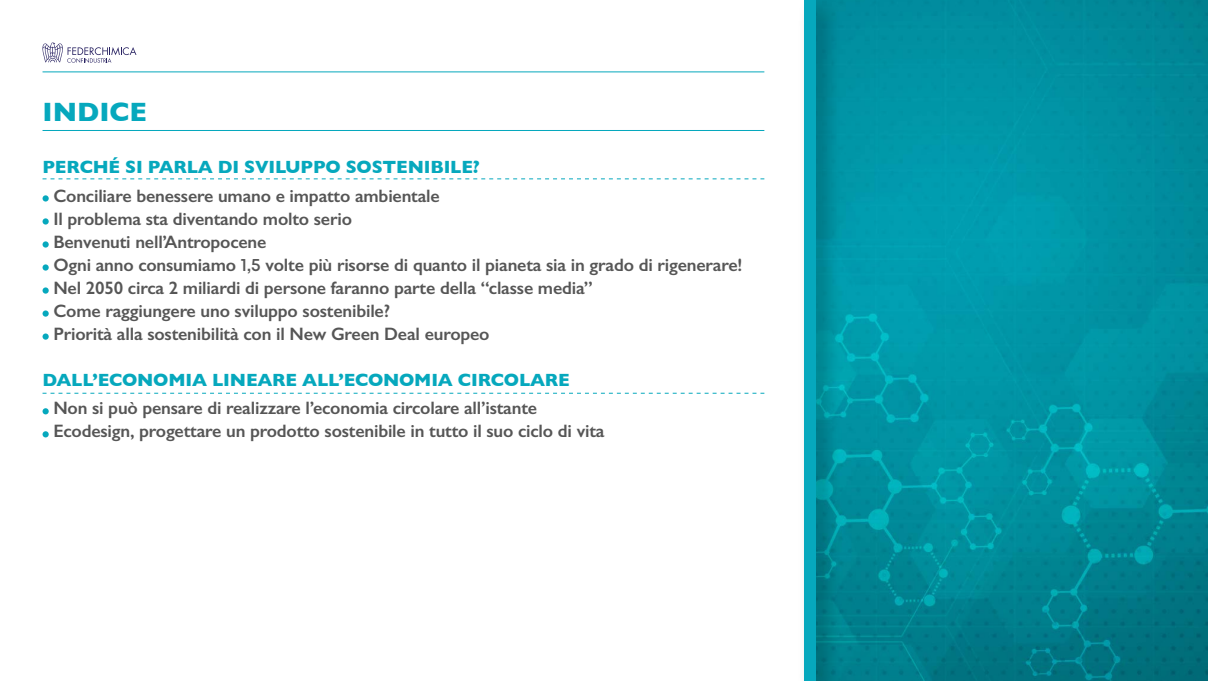
<style>
.page{position:relative;width:1208px;height:681px;background:#fff}
.page>*{position:absolute;margin:0;border:0;box-sizing:border-box;transform-origin:0 0}
.t1{font:700 27px "Gill Sans";color:#06a8bd}
.t2{font:600 18px/23px "Gill Sans";letter-spacing:-.01em;color:#565656}
.t3{font:700 18px "Gill Sans";letter-spacing:-.01em;color:#06a8bd}
.s1{font-family:"Mont"}
</style>
<div class="page">
<svg style="left:42px;top:42px;width:94px;height:21px"></svg>
<svg style="left:43px;top:195px;width:6px;height:6px"></svg>
<svg style="left:43px;top:218px;width:6px;height:6px"></svg>
<svg style="left:43px;top:241px;width:6px;height:6px"></svg>
<svg style="left:43px;top:264px;width:6px;height:6px"></svg>
<svg style="left:43px;top:287px;width:6px;height:6px"></svg>
<svg style="left:43px;top:310px;width:6px;height:6px"></svg>
<svg style="left:43px;top:333px;width:6px;height:6px"></svg>
<svg style="left:43px;top:408px;width:6px;height:6px"></svg>
<svg style="left:43px;top:431px;width:6px;height:6px"></svg>
<hr style="left:43px;top:72px;width:721px;height:1px;background:#06a8bd">
<hr style="left:43px;top:130px;width:721px;height:1px;background:#06a8bd">
<svg style="left:43px;top:178px;width:721px;height:1px"></svg>
<img style="left:841px;top:0;width:367px;height:229px">
<img style="left:841px;top:229px;width:367px;height:451px">
<div style="left:796px;top:0;width:45px;height:680px;background:#000;opacity:.3"></div>
<div style="left:804px;top:0;width:11px;height:680px;background:#06a8bd"></div>
<svg style="left:43px;top:393px;width:721px;height:1px"></svg>
<h1 class="t1" style="left:43px;top:91px;width:106px">INDICE</h1>
<p class="t3" style="left:43px;top:152px;width:439px">PERCHÉ SI PARLA DI SVILUPPO SOSTENIBILE?</p>
<p class="t2" style="left:53px;top:184px;width:690px">Conciliare benessere umano e impatto ambientale<br>Il problema sta diventando molto serio<br>Benvenuti nell’Antropocene<br>Ogni anno consumiamo <span class="s1">1,5</span> volte più risorse di quanto il pianeta sia in grado di rigenerare!<br>Nel 2050 circa 2 miliardi di persone faranno parte della “classe media”<br>Come raggiungere uno sviluppo sostenibile?<br>Priorità alla sostenibilità con il New Green Deal europeo</p>
<p class="t3" style="left:43px;top:365px;width:529px">DALL’ECONOMIA LINEARE ALL’ECONOMIA CIRCOLARE</p>
<p class="t2" style="left:53px;top:396px;width:552px">Non si può pensare di realizzare l’economia circolare all’istante<br>Ecodesign, progettare un prodotto sostenibile in tutto il suo ciclo di vita</p>
</div>
